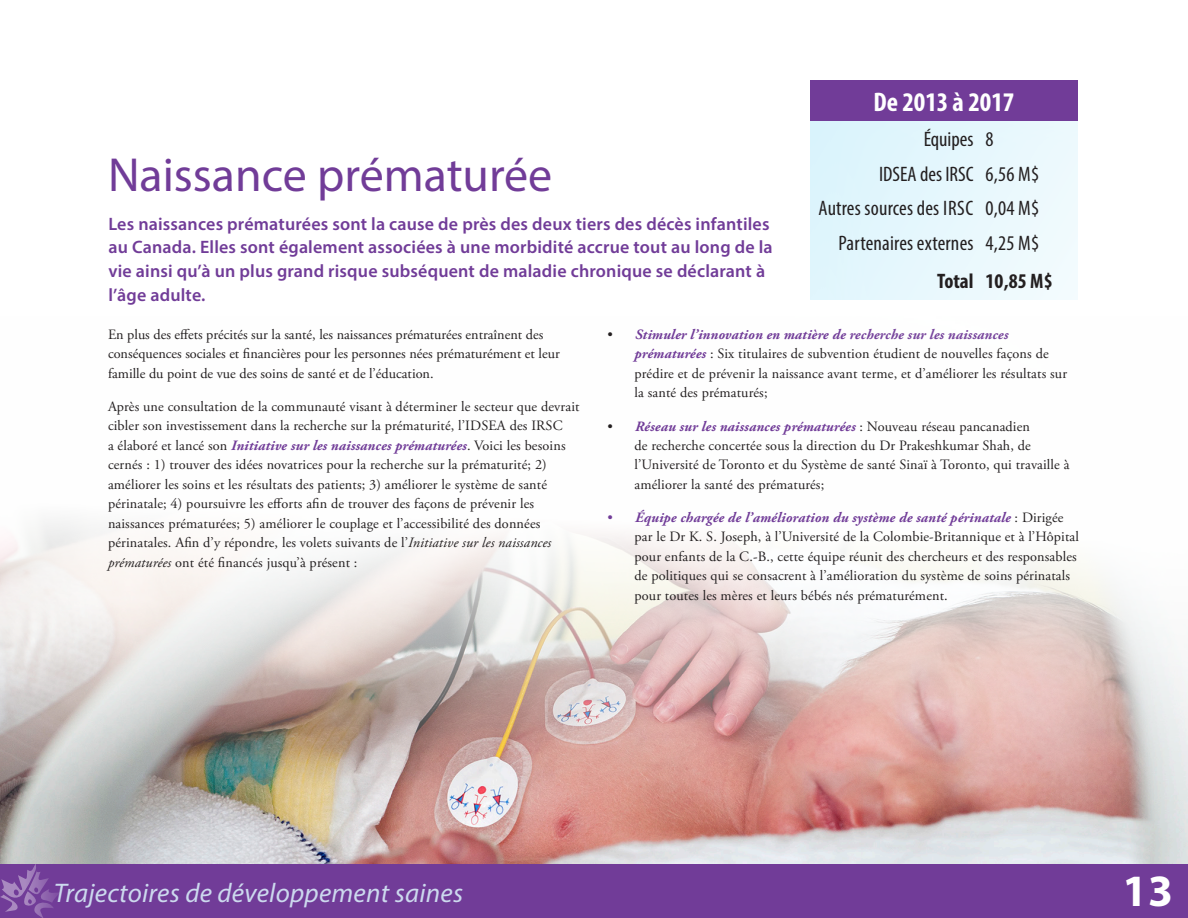
<style>
.page{position:relative;width:1188px;height:918px;background:#fff}
.page>*{position:absolute;margin:0;border:0;box-sizing:border-box;transform-origin:0 0}
.body_text{font:48px "Myriad Pro";color:#713c98}
.t1{font:700 45px "Myriad Pro";color:#fff}
.t2{font:italic 27px "Myriad Pro";letter-spacing:.01em;color:#ccd9ee}
.t3{font:700 condensed 27px "Myriad Pro";color:#fff}
.t4{font:condensed 21px "Myriad Pro";letter-spacing:.01em;color:#231f20}
.t5{font:700 condensed 21px "Myriad Pro";color:#231f20}
.intro_text{font:600 18px/24px "Myriad Pro";letter-spacing:.01em;color:#713c98}
.body_text-2{font:14.25px/19.5px "Adobe Garamond Pro";letter-spacing:.01em;color:#231f20}
.s1{font-weight:700;font-style:italic;color:#713c98}
.s2{font-style:italic}
.s3{color:#713c98}
</style>
<div class="page">
<img style="left:0;top:520px;width:1188px;height:344px">
<div style="left:0;top:864px;width:1188px;height:54px;background:#713c98"></div>
<svg style="left:0;top:864px;width:59px;height:54px"></svg>
<div style="left:810px;top:81px;width:268px;height:219px;background:#e6f7fd"></div>
<div style="left:810px;top:81px;width:268px;height:40px;background:#713c98"></div>
<p class="t3" style="left:873px;top:85px;width:142px">De 2013 à 2017</p>
<p class="t4" style="left:924px;top:127px;width:51px">Équipes</p>
<p class="t4" style="left:986px;top:127px;width:10px">8</p>
<p class="t4" style="left:879px;top:161px;width:96px">IDSEA des IRSC</p>
<p class="t4" style="left:986px;top:161px;width:55px">6,56 M$</p>
<p class="t4" style="left:819px;top:196px;width:156px">Autres sources des IRSC</p>
<p class="t4" style="left:986px;top:196px;width:55px">0,04 M$</p>
<p class="t4" style="left:839px;top:230px;width:137px">Partenaires externes</p>
<p class="t4" style="left:986px;top:230px;width:55px">4,25 M$</p>
<p class="t5" style="left:937px;top:267px;width:38px">Total</p>
<p class="t5" style="left:986px;top:267px;width:69px">10,85 M$</p>
<p class="body_text" style="left:108px;top:145px;width:446px">Naissance prématurée</p>
<p class="intro_text" style="left:108px;top:211px;width:666px">Les naissances prématurées sont la cause de près des deux tiers des décès infantiles au Canada. Elles sont également associées à une morbidité accrue tout au long de la vie ainsi qu’à un plus grand risque subséquent de maladie chronique se déclarant à l’âge adulte.</p>
<p class="body_text-2" style="left:108px;top:325px;width:453px">En plus des effets précités sur la santé, les naissances prématurées entraînent des conséquences sociales et financières pour les personnes nées prématurément et leur famille du point de vue des soins de santé et de l’éducation.</p>
<p class="body_text-2" style="left:108px;top:397px;width:473px">Après une consultation de la communauté visant à déterminer le secteur que devrait cibler son investissement dans la recherche sur la prématurité, l’IDSEA des IRSC<br>a élaboré et lancé son <span class="s1">Initiative sur les naissances prématurées</span>. Voici les besoins cernés : 1) trouver des idées novatrices pour la recherche sur la prématurité; 2) améliorer les soins et les résultats des patients; 3) améliorer le système de santé périnatale; 4) poursuivre les efforts afin de trouver des façons de prévenir les naissances prématurées; 5) améliorer le couplage et l’accessibilité des données périnatales. Afin d’y répondre, les volets suivants de l’<span class="s2">Initiative sur les naissances prématurées</span> ont été financés jusqu’à présent :</p>
<p class="body_text-2" style="left:634px;top:325px;width:434px;text-indent:-27px">• <span class="s1">Stimuler l’innovation en matière de recherche sur les naissances prématurées</span> : Six titulaires de subvention étudient de nouvelles façons de prédire et de prévenir la naissance avant terme, et d’améliorer les résultats sur la santé des prématurés;</p>
<p class="body_text-2" style="left:635px;top:417px;width:437px;text-indent:-27px">• <span class="s1">Réseau sur les naissances prématurées</span> : Nouveau réseau pancanadien<br>de recherche concertée sous la direction du Dr Prakeshkumar Shah, de l’Université de Toronto et du Système de santé Sinaï à Toronto, qui travaille à améliorer la santé des prématurés;</p>
<p class="body_text-2" style="left:634px;top:508px;width:446px;text-indent:-27px"><span class="s3">•</span> <span class="s1">Équipe chargée de l’amélioration du système de santé périnatale</span> : Dirigée par le Dr K. S. Joseph, à l’Université de la Colombie-Britannique et à l’Hôpital pour enfants de la C.-B., cette équipe réunit des chercheurs et des responsables de politiques qui se consacrent à l’amélioration du système de soins périnatals pour toutes les mères et leurs bébés nés prématurément.</p>
<p class="t2" style="left:54px;top:876px;width:411px">Trajectoires de développement saines</p>
<h2 class="t1" style="left:1123px;top:861px;width:52px">13</h2>
</div>
